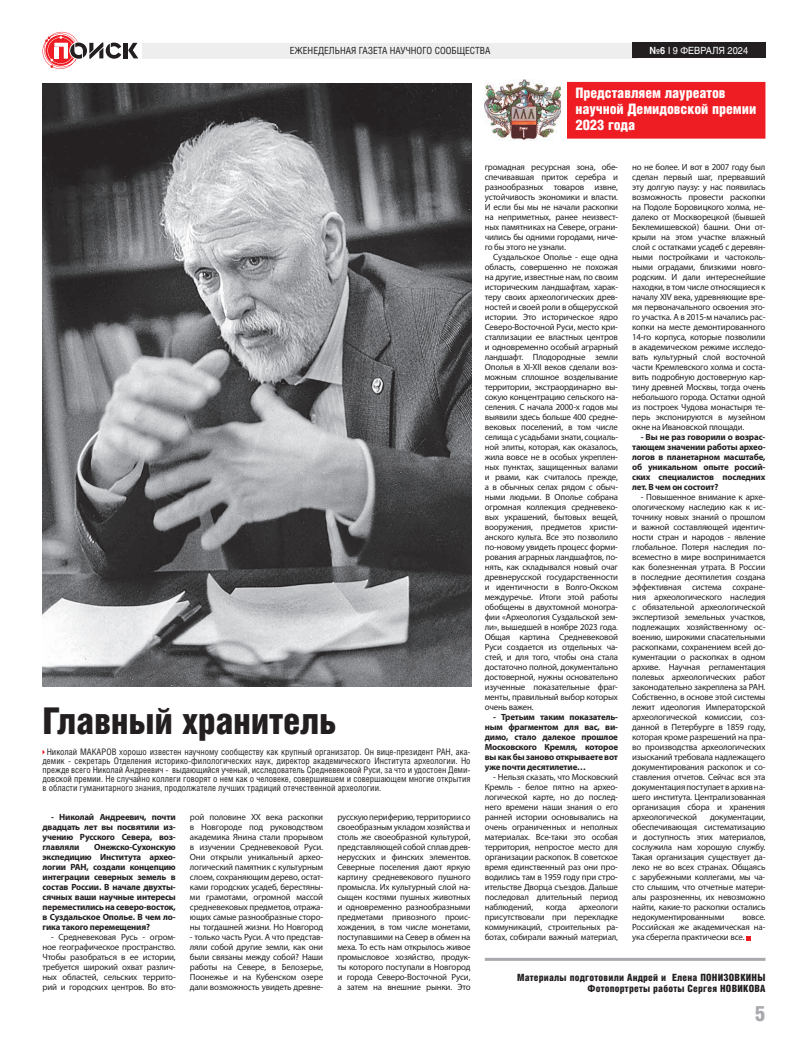
<style>
.page{position:relative;width:808px;height:1049px;background:#fff}
.page>*{position:absolute;margin:0;border:0;box-sizing:border-box;transform-origin:0 0}
.t1{font:37px "Helios Cond Black C";letter-spacing:-.01em;color:#231f20}
.t2{font:21.1px "Helios Cond Black C";color:#a8a9ad}
.t3{font:14.5px/16px "Helios Cond Black C";letter-spacing:-.005em;color:#fff}
.t4{font:10px/11px "Helios Cond Black C";letter-spacing:.02em;color:#231f20;text-align:right}
.t5{font:9.8px "Helios Cond C";color:#231f20}
.t6{font:9.8px "Helios C";color:#fff;scale:.93 1}
.t7{font:9px/10px "Myriad Pro";letter-spacing:-.02em;color:#231f20;text-align:justify}
.t8{font:700 9px/10px "Myriad Pro";letter-spacing:-.02em;color:#231f20;text-align:justify}
.t9{font:9px/9px "Helios Cond C";color:#231f20;text-align:justify}
.s1{font-weight:700}
</style>
<div class="page">
<hr style="left:124px;top:43px;width:4px;height:15px;background:#231f20">
<svg style="left:128px;top:43px;width:10px;height:15px"></svg>
<svg style="left:43px;top:32px;width:78px;height:37px"></svg>
<div style="left:142px;top:43px;width:496px;height:16px;background:#eeeeef"></div>
<div style="left:632px;top:43px;width:133px;height:15px;background:#231f20"></div>
<svg style="left:746px;top:936px;width:5px;height:4px"></svg>
<div style="left:567px;top:82px;width:198px;height:56px;background:#ee1d23"></div>
<div style="left:567px;top:82px;width:198px;height:57px;border:1px solid #ee1d23"></div>
<img style="left:485px;top:79px;width:76px;height:62px">
<img style="left:43px;top:84px;width:429px;height:603px">
<hr style="left:485px;top:958px;width:280px;height:3px;background:#a8a9ad">
<p class="t5" style="left:290px;top:45px;width:202px">ЕЖЕНЕДЕЛЬНАЯ ГАЗЕТА НАУЧНОГО СООБЩЕСТВА</p>
<p class="t6" style="left:649px;top:44px;width:108px"><span class="s1">№6</span> I 9 ФЕВРАЛЯ 2024</p>
<h1 class="t1" style="left:43px;top:700px;width:296px">Главный хранитель</h1>
<p class="t9" style="left:43px;top:747px;width:430px;text-indent:4px">Николай МАКАРОВ хорошо известен научному сообществу как крупный организатор. Он вице-президент РАН, ака&shy;демик - секретарь Отделения историко-филологических наук, директор академического Института археологии. Но прежде всего Николай Андреевич - выдающийся ученый, исследователь Средневековой Руси, за что и удостоен Деми&shy;довской премии. Не случайно коллеги говорят о нем как о человеке, совершившем и совершающем многие открытия в области гуманитарного знания, продолжателе лучших традиций отечественной археологии.</p>
<p class="t7" style="left:190px;top:812px;width:135px">рой половине XX века раскопки в Новгороде под руководством академика Янина стали прорывом в изучении Средневековой Руси.<br>Они открыли уникальный архео&shy;логический памятник с культурным слоем, сохраняющим дерево, остат&shy;ками городских усадеб, берестяны&shy;ми грамотами, огромной массой средневековых предметов, отража&shy;ющих самые разнообразные сторо&shy;ны тогдашней жизни. Но Новгород</p>
<p class="t7" style="left:190px;top:932px;width:135px">- только часть Руси. А что представ&shy;ляли собой другие земли, как они были связаны между собой? Наши работы на Севере, в Белозерье, Поонежье и на Кубенском озере дали возможность увидеть древне-</p>
<p class="t7" style="left:337px;top:812px;width:135px">русскую периферию, территории со своеобразным укладом хозяйства и столь же своеобразной культурой, представляющей собой сплав древ&shy;нерусских и финских элементов.<br>Северные поселения дают яркую картину средневекового пушного промысла. Их культурный слой на&shy;сыщен костями пушных животных и одновременно разнообразными предметами привозного проис&shy;хождения, в том числе монетами, поступавшими на Север в обмен на меха. То есть нам открылось живое промысловое хозяйство, продук&shy;ты которого поступали в Новгород и города Северо-Восточной Руси, а затем на внешние рынки. Это</p>
<p class="t8" style="left:43px;top:812px;width:135px;text-indent:9px">- Николай Андреевич, почти двадцать лет вы посвятили из&shy;учению Русского Севера, воз&shy;главляли</p>
<p class="t8" style="left:43px;top:842px;width:135px;text-indent:52px">Онежско-Сухонскую экспедицию Института архео&shy;логии РАН, создали концепцию интеграции северных земель в состав России. В начале двухты&shy;сячных ваши научные интересы переместились на северо-восток, в Суздальское Ополье. В чем ло&shy;гика такого перемещения?</p>
<p class="t7" style="left:43px;top:932px;width:135px;text-indent:9px">- Средневековая Русь - огром&shy;ное географическое пространство.<br>Чтобы разобраться в ее истории, требуется широкий охват различ&shy;ных областей, сельских террито&shy;рий и городских центров. Во вто-</p>
<h3 class="t3" style="left:575px;top:85px;width:182px">Представляем лауреатов научной Демидовской премии<br>2023 года</h3>
<p class="t7" style="left:485px;top:162px;width:135px">громадная ресурсная зона, обе&shy;спечивавшая приток серебра и разнообразных товаров извне, устойчивость экономики и власти.<br>И если бы мы не начали раскопки на неприметных, ранее неизвест&shy;ных памятниках на Севере, ограни&shy;чились бы одними городами, ниче&shy;го бы этого не узнали.</p>
<p class="t7" style="left:485px;top:252px;width:135px;text-indent:9px">Суздальское Ополье - еще одна область, совершенно не похожая на другие, известные нам, по своим историческим ландшафтам, харак&shy;теру своих археологических древ&shy;ностей и своей роли в общерусской истории. Это историческое ядро Северо-Восточной Руси, место кри&shy;сталлизации ее властных центров и одновременно особый аграрный ландшафт. Плодородные земли Ополья в XI-XII веков сделали воз&shy;можным сплошное возделывание территории, экстраординарно вы&shy;сокую концентрацию сельского на&shy;селения. С начала 2000-х годов мы выявили здесь больше 400 средне&shy;вековых поселений, в том числе селища с усадьбами знати, социаль&shy;ной элиты, которая, как оказалось, жила вовсе не в особых укреплен&shy;ных пунктах, защищенных валами и рвами, как считалось прежде, а в обычных селах рядом с обыч&shy;ными людьми. В Ополье собрана огромная коллекция средневеко&shy;вых украшений, бытовых вещей, вооружения, предметов христи&shy;анского культа. Все это позволило по-новому увидеть процесс форми&shy;рования аграрных ландшафтов, по&shy;нять, как складывался новый очаг древнерусской государственности и идентичности в Волго-Окском междуречье. Итоги этой работы обобщены в двухтомной моногра&shy;фии «Археология Суздальской зем&shy;ли», вышедшей в ноябре 2023 года.<br>Общая картина Средневековой Руси создается из отдельных ча&shy;стей, и для того, чтобы она стала достаточно полной, документально достоверной, нужны основательно изученные показательные фраг&shy;менты, правильный выбор которых очень важен.</p>
<p class="t8" style="left:485px;top:712px;width:135px;text-indent:9px">- Третьим таким показатель&shy;ным фрагментом для вас, ви&shy;димо, стало далекое прошлое Московского Кремля, которое вы как бы заново открываете вот уже почти десятилетие…</p>
<p class="t7" style="left:485px;top:772px;width:135px;text-indent:9px">- Нельзя сказать, что Московский Кремль - белое пятно на архео&shy;логической карте, но до послед&shy;него времени наши знания о его ранней истории основывались на очень ограниченных и неполных материалах. Все-таки это особая территория, непростое место для организации раскопок. В советское время единственный раз они про&shy;водились там в 1959 году при стро&shy;ительстве Дворца съездов. Дальше последовал длительный период наблюдений,</p>
<p class="t7" style="left:485px;top:902px;width:135px;text-indent:94px">археологи присутствовали при перекладке коммуникаций, строительных ра&shy;ботах, собирали важный материал,</p>
<p class="t7" style="left:546px;top:902px;width:22px">когда</p>
<p class="t7" style="left:632px;top:162px;width:135px">но не более. И вот в 2007 году был сделан первый шаг, прервавший эту долгую паузу: у нас появилась возможность провести раскопки на Подоле Боровицкого холма, не&shy;далеко от Москворецкой (бывшей Беклемишевской) башни. Они от&shy;крыли на этом участке влажный слой с остатками усадеб с деревян&shy;ными постройками и частоколь&shy;ными оградами, близкими новго&shy;родским. И дали интереснейшие находки, в том числе относящиеся к началу XIV века, удревняющие вре&shy;мя первоначального освоения это&shy;го участка. А в 2015-м начались рас&shy;копки на месте демонтированного 14-го корпуса, которые позволили в академическом режиме исследо&shy;вать культурный слой восточной части Кремлевского холма и соста&shy;вить подробную достоверную кар&shy;тину древней Москвы, тогда очень небольшого города. Остатки одной из построек Чудова монастыря те&shy;перь экспонируются в музейном окне на Ивановской площади.</p>
<p class="t8" style="left:632px;top:432px;width:135px;text-indent:9px">- Вы не раз говорили о возрас&shy;тающем значении работы архео&shy;логов в планетарном масштабе, об уникальном опыте россий&shy;ских специалистов последних лет. В чем он состоит?</p>
<p class="t7" style="left:632px;top:492px;width:135px;text-indent:9px">- Повышенное внимание к архе&shy;ологическому наследию как к ис&shy;точнику новых знаний о прошлом и важной составляющей идентич&shy;ности стран и народов - явление глобальное. Потеря наследия по&shy;всеместно в мире воспринимается как болезненная утрата. В России в последние десятилетия создана эффективная система сохране&shy;ния археологического наследия с обязательной археологической экспертизой земельных участков, подлежащих хозяйственному ос&shy;воению, широкими спасательными раскопками, сохранением всей до&shy;кументации о раскопках в одном архиве. Научная регламентация полевых археологических работ законодательно закреплена за РАН.<br>Собственно, в основе этой системы лежит идеология Императорской археологической комиссии, соз&shy;данной в Петербурге в 1859 году, которая кроме разрешений на пра&shy;во производства археологических изысканий требовала надлежащего документирования раскопок и со&shy;ставления отчетов. Сейчас вся эта документация поступает в архив на&shy;шего института. Централизованная организация сбора и хранения археологической</p>
<p class="t7" style="left:632px;top:812px;width:135px;text-indent:78px">документации, обеспечивающая систематизацию и доступность этих материалов, сослужила нам хорошую службу.<br>Такая организация существует да&shy;леко не во всех странах. Общаясь с зарубежными коллегами, мы ча&shy;сто слышим, что отчетные матери&shy;алы разрозненны, их невозможно найти, какие-то раскопки остались недокументированными</p>
<p class="t7" style="left:632px;top:912px;width:135px;text-indent:110px">вовсе.<br>Российская же академическая на&shy;ука сберегла практически все.</p>
<p class="t4" style="left:517px;top:971px;width:250px">Материалы подготовили Андрей и Елена ПОНИЗОВКИНЫ<br>Фотопортреты работы Сергея НОВИКОВА</p>
<h2 class="t2" style="left:755px;top:1001px;width:12px">5</h2>
</div>
